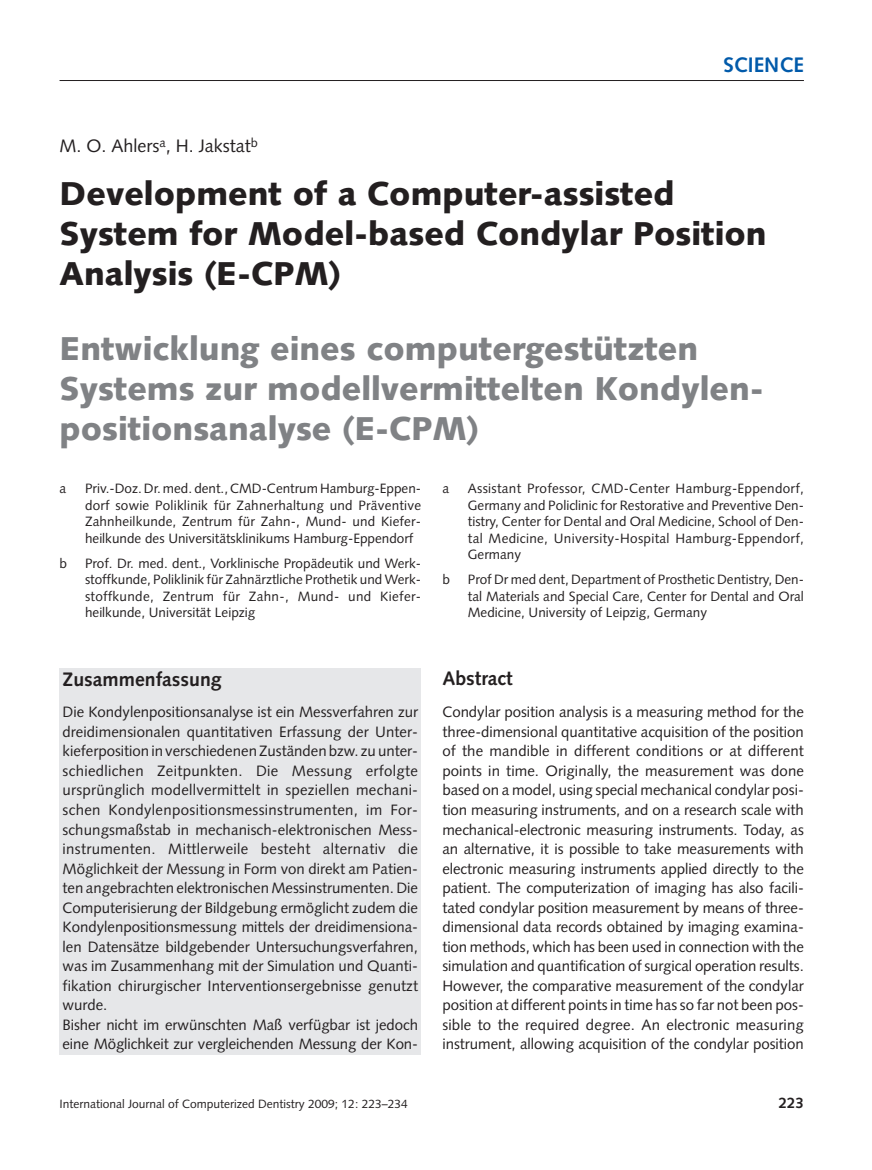
<style>
.page{position:relative;width:872px;height:1170px;background:#fff}
.page>*{position:absolute;margin:0;border:0;box-sizing:border-box;transform-origin:0 0}
.t1{font:900 33px/39.6px "Syntax";color:#808285}
.t2{font:900 33px/39.6px "Syntax";color:#231f20}
.t3{font:700 21px "Syntax";color:#015aaa}
.t4{font:700 19.5px "Syntax";color:#231f20}
.t5{font:18px "Syntax";color:#231f20}
.t6{font:15px/19.5px "Syntax";color:#231f20;text-align:justify}
.t7{font:700 15px "Syntax";color:#231f20}
.t8{font:13.5px/16.5px "Syntax";color:#231f20;text-align:justify}
.t9{font:12px "Syntax";color:#231f20}
</style>
<div class="page">
<div style="left:60px;top:668px;width:361px;height:386px;background:#e6e7e9"></div>
<hr style="left:60px;top:80px;width:744px;height:1px;background:#231f20">
<p class="t5" style="left:60px;top:138px;width:200px">M. O. Ahlers<sup>a</sup>, H. Jakstat<sup>b</sup></p>
<h2 class="t3" style="left:723px;top:56px;width:82px">SCIENCE</h2>
<h1 class="t2" style="left:60px;top:177px;width:708px">Development of a Computer-assisted<br>System for Model-based Condylar Position<br>Analysis (E-CPM)</h1>
<h1 class="t1" style="left:60px;top:332px;width:706px">Entwicklung eines computergestützten<br>Systems zur modellvermittelten Kondylen&shy;positionsanalyse (E-CPM)</h1>
<p class="t8" style="left:60px;top:482px;width:8px">a</p>
<p class="t8" style="left:85px;top:482px;width:337px">Priv.-Doz. Dr. med. dent., CMD-Centrum Hamburg-Eppen&shy;dorf sowie Poliklinik für Zahnerhaltung und Präventive Zahnheilkunde, Zentrum für Zahn-, Mund- und Kiefer&shy;heilkunde des Universitätsklinikums Hamburg-Eppendorf</p>
<p class="t8" style="left:60px;top:556px;width:9px">b</p>
<p class="t8" style="left:85px;top:556px;width:337px">Prof. Dr. med. dent., Vorklinische Propädeutik und Werk&shy;stoffkunde, Poliklinik für Zahnärztliche Prothetik und Werk&shy;stoffkunde, Zentrum für Zahn-, Mund- und Kiefer&shy;heilkunde, Universität Leipzig</p>
<h3 class="t4" style="left:63px;top:671px;width:161px">Zusammenfassung</h3>
<p class="t6" style="left:63px;top:704px;width:357px;text-align:left">Die Kondylenpositionsanalyse ist ein Messverfahren zur dreidimensionalen quantitativen Erfassung der Unter&shy;kieferposition in verschiedenen Zuständen bzw. zu unter&shy;schiedlichen Zeitpunkten. Die Messung erfolgte ursprünglich modellvermittelt in speziellen mechani&shy;schen Kondylenpositionsmessinstrumenten, im For&shy;schungsmaßstab in mechanisch-elektronischen Mess&shy;instrumenten. Mittlerweile besteht alternativ die Möglichkeit der Messung in Form von direkt am Patien&shy;ten angebrachten elektronischen Messinstrumenten. Die Computerisierung der Bildgebung ermöglicht zudem die Kondylenpositionsmessung mittels der dreidimensiona&shy;len Datensätze bildgebender Untersuchungsverfahren, was im Zusammenhang mit der Simulation und Quanti&shy;fikation chirurgischer Interventionsergebnisse genutzt wurde.<br>Bisher nicht im erwünschten Maß verfügbar ist jedoch eine Möglichkeit zur vergleichenden Messung der Kon-</p>
<p class="t9" style="left:60px;top:1098px;width:350px">International Journal of Computerized Dentistry 2009; 12: 223–234</p>
<p class="t8" style="left:442px;top:482px;width:8px">a</p>
<p class="t8" style="left:468px;top:482px;width:337px">Assistant Professor, CMD-Center Hamburg-Eppendorf, Germany and Policlinic for Restorative and Preventive Den&shy;tistry, Center for Dental and Oral Medicine, School of Den&shy;tal Medicine, University-Hospital Hamburg-Eppendorf, Germany</p>
<p class="t8" style="left:442px;top:573px;width:9px">b</p>
<p class="t8" style="left:468px;top:573px;width:337px">Prof Dr med dent, Department of Prosthetic Dentistry, Den&shy;tal Materials and Special Care, Center for Dental and Oral Medicine, University of Leipzig, Germany</p>
<h3 class="t4" style="left:442px;top:670px;width:72px">Abstract</h3>
<p class="t6" style="left:442px;top:704px;width:363px">Condylar position analysis is a measuring method for the three-dimensional quantitative acquisition of the position of the mandible in different conditions or at different points in time. Originally, the measurement was done based on a model, using special mechanical condylar posi&shy;tion measuring instruments, and on a research scale with mechanical-electronic measuring instruments. Today, as an alternative, it is possible to take measurements with electronic measuring instruments applied directly to the patient. The computerization of imaging has also facili&shy;tated condylar position measurement by means of three&shy;dimensional data records obtained by imaging examina&shy;tion methods, which has been used in connection with the simulation and quantification of surgical operation results.<br>However, the comparative measurement of the condylar position at different points in time has so far not been pos&shy;sible to the required degree. An electronic measuring instrument, allowing acquisition of the condylar position</p>
<p class="t7" style="left:779px;top:1096px;width:27px">223</p>
</div>
